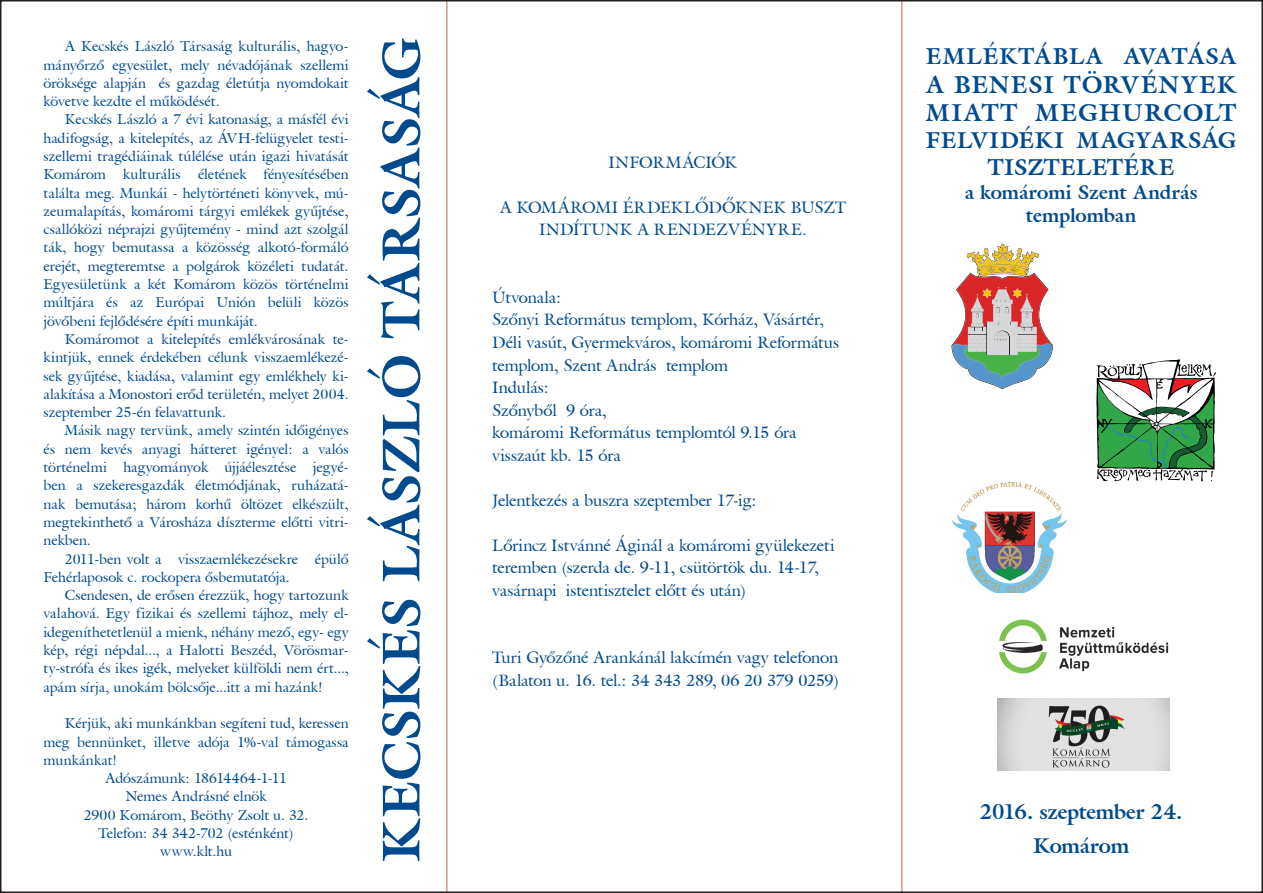
<style>
.page{position:relative;width:1263px;height:893px;background:#fff}
.page>*{position:absolute;margin:0;border:0;box-sizing:border-box;transform-origin:0 0}
.t1{font:700 52.5px "Joulliard";letter-spacing:-.01em;color:#004a8d}
.t2{font:700 24px/28.8px "Joulliard";letter-spacing:.03em;color:#004a8d}
.t3{font:700 22.5px/27px "Joulliard";letter-spacing:.01em;color:#004a8d;text-align:center}
.t4{font:700 22.5px "Joulliard";letter-spacing:.03em;color:#004a8d}
.t5{font:700 21px/34.5px "Joulliard";letter-spacing:-.01em;color:#004a8d;text-align:center}
.t6{font:700 19.5px/23.4px "Joulliard";letter-spacing:-.005em;color:#004a8d;text-align:center}
.t7{font:16.5px/22.5px "Joulliard";letter-spacing:-.01em;color:#004a8d}
.t8{font:16.5px/22.5px "Joulliard";letter-spacing:.01em;color:#004a8d;text-align:center}
.t9{font:14.25px/18.3px "Joulliard";color:#004a8d;text-align:justify}
.t10{font:14.25px "Joulliard";letter-spacing:.02em;color:#004a8d}
</style>
<div class="page">
<hr style="left:446px;top:0;width:1px;height:893px;background:#b86849">
<hr style="left:901px;top:0;width:1px;height:893px;background:#b86849">
<svg style="left:1096px;top:359px;width:120px;height:122px"></svg>
<svg style="left:951px;top:243px;width:102px;height:146px"></svg>
<img style="left:952px;top:482px;width:114px;height:111px">
<img style="left:999px;top:619px;width:170px;height:55px">
<img style="left:998px;top:698px;width:171px;height:73px">
<p class="t9" style="left:44px;top:37px;width:307px;text-indent:21px">A Kecskés László Társaság kulturális, hagyo&shy;mányõrzõ egyesület, mely névadójának szellemi öröksége alapján és gazdag életútja nyomdokait követve kezdte el mûködését.</p>
<p class="t9" style="left:44px;top:110px;width:307px;text-indent:21px">Kecskés László a 7 évi katonaság, a másfél évi hadifogság, a kitelepítés, az ÁVH-felügyelet testi&shy;szellemi tragédiáinak túlélése után igazi hivatását Komárom kulturális életének fényesítésében találta meg. Munkái - helytörténeti könyvek, mú&shy;zeumalapítás, komáromi tárgyi emlékek gyûjtése, csallóközi néprajzi gyûjtemény - mind azt szolgál ták, hogy bemutassa a közösség alkotó-formáló erejét, megteremtse a polgárok közéleti tudatát.<br>Egyesületünk a két Komárom közös történelmi múltjára és az Európai Unión belüli közös jövõbeni fejlõdésére építi munkáját.</p>
<p class="t9" style="left:44px;top:330px;width:307px;text-indent:21px">Komáromot a kitelepítés emlékvárosának te&shy;kintjük, ennek érdekében célunk visszaemlékezé&shy;sek gyûjtése, kiadása, valamint egy emlékhely ki&shy;alakítása a Monostori erõd területén, melyet 2004. szeptember 25-én felavattunk.</p>
<p class="t9" style="left:44px;top:421px;width:307px;text-indent:21px">Másik nagy tervünk, amely szintén idõigényes és nem kevés anyagi hátteret igényel: a valós történelmi hagyományok újjáélesztése jegyé&shy;ben a szekeresgazdák életmódjának, ruházatá&shy;nak bemutása; három korhû öltözet elkészült, megtekinthetõ a Városháza díszterme elõtti vitri&shy;nekben.</p>
<p class="t9" style="left:44px;top:549px;width:307px;text-indent:21px">2011-ben volt a visszaemlékezésekre épülõ<br>Fehérlaposok c. rockopera õsbemutatója.</p>
<p class="t9" style="left:44px;top:586px;width:307px;text-indent:21px">Csendesen, de erõsen érezzük, hogy tartozunk valahová. Egy fizikai és szellemi tájhoz, mely el&shy;idegeníthetetlenül a mienk, néhány mezõ, egy- egy kép, régi népdal..., a Halotti Beszéd, Vörösmar&shy;ty-strófa és ikes igék, melyeket külföldi nem ért..., apám sírja, unokám bölcsõje...itt a mi hazánk!</p>
<p class="t9" style="left:65px;top:714px;width:285px">Kérjük, aki munkánkban segíteni tud, keressen</p>
<p class="t9" style="left:44px;top:732px;width:307px">meg bennünket, illetve adója 1%-val támogassa</p>
<p class="t10" style="left:44px;top:750px;width:75px">munkánkat!</p>
<p class="t9" style="left:105px;top:769px;width:183px">Adószámunk: 18614464-1-11</p>
<p class="t9" style="left:126px;top:787px;width:142px">Nemes Andrásné elnök</p>
<p class="t9" style="left:84px;top:805px;width:226px">2900 Komárom, Beöthy Zsolt u. 32.</p>
<p class="t9" style="left:99px;top:824px;width:197px">Telefon: 34 342-702 (esténként)</p>
<p class="t9" style="left:160px;top:842px;width:73px">www.klt.hu</p>
<h1 class="t1" style="left:366px;top:862px;width:826px;rotate:-90deg">KECSKÉS LÁSZLÓ TÁRSASÁG</h1>
<p class="t7" style="left:608px;top:151px;width:130px">INFORMÁCIÓK</p>
<p class="t8" style="left:500px;top:196px;width:348px">A KOMÁROMI ÉRDEKLÕDÕKNEK BUSZT<br>INDÍTUNK A RENDEZVÉNYRE.</p>
<p class="t7" style="left:492px;top:286px;width:349px">Útvonala:<br>Szõnyi Református templom, Kórház, Vásártér,<br>Déli vasút, Gyermekváros, komáromi Református templom, Szent András templom<br>Indulás:<br>Szõnybõl 9 óra,<br>komáromi Református templomtól 9.15 óra visszaút kb. 15 óra</p>
<p class="t7" style="left:492px;top:488px;width:266px">Jelentkezés a buszra szeptember 17-ig:</p>
<p class="t7" style="left:492px;top:533px;width:344px">Lõrincz Istvánné Áginál a komáromi gyülekezeti teremben (szerda de. 9-11, csütörtök du. 14-17, vasárnapi istentisztelet elõtt és után)</p>
<p class="t7" style="left:492px;top:646px;width:349px">Turi Gyõzõné Arankánál lakcímén vagy telefonon (Balaton u. 16. tel.: 34 343 289, 06 20 379 0259)</p>
<h3 class="t4" style="left:926px;top:41px;width:312px">EMLÉKTÁBLA AVATÁSA</h3>
<h2 class="t2" style="left:926px;top:69px;width:312px">A BENESI TÖRVÉNYEK<br>MIATT MEGHURCOLT</h2>
<h3 class="t3" style="left:926px;top:127px;width:312px">FELVIDÉKI MAGYARSÁG<br>TISZTELETÉRE</h3>
<h3 class="t6" style="left:965px;top:180px;width:234px">a komáromi Szent András templomban</h3>
<h3 class="t5" style="left:980px;top:794px;width:204px">2016. szeptember 24.<br>Komárom</h3>
</div>
